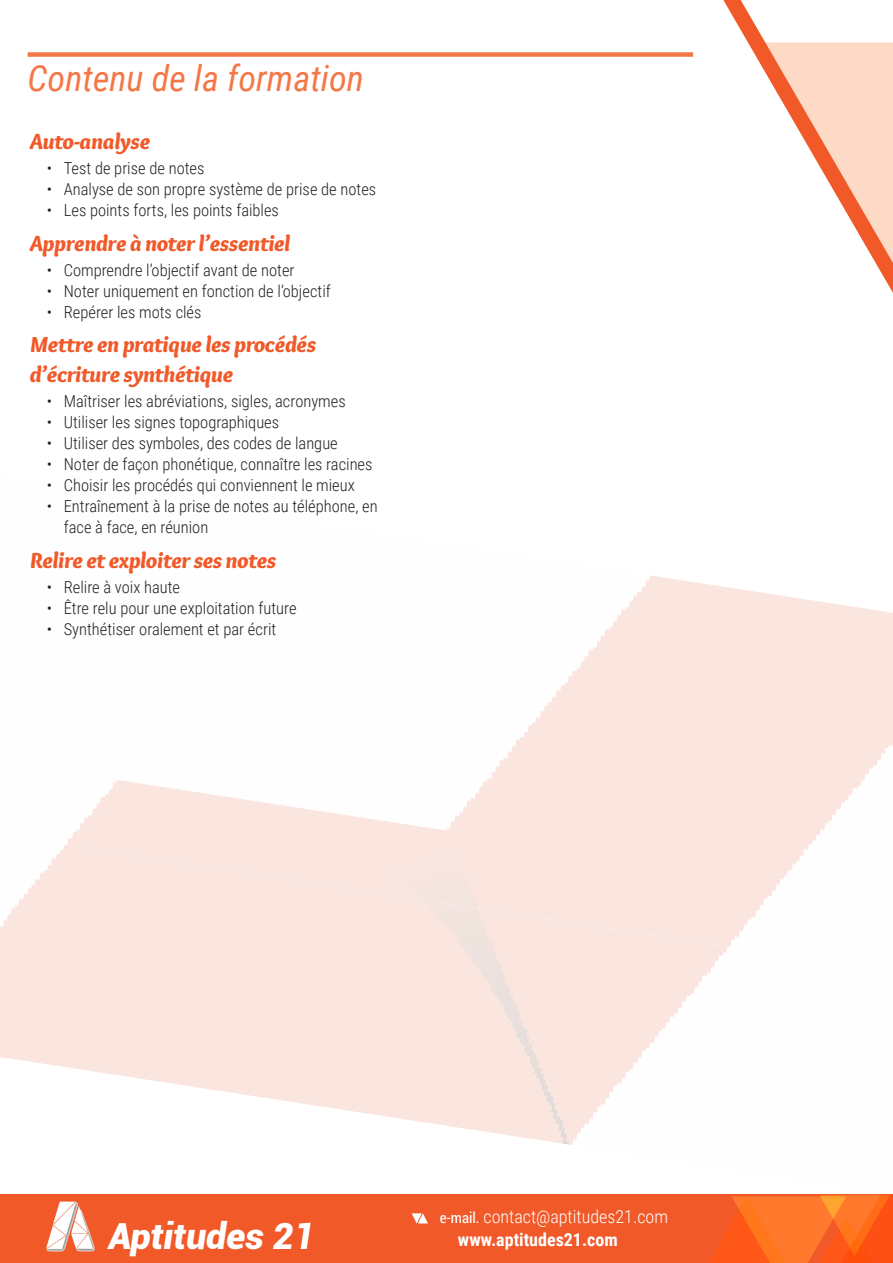
<style>
.page{position:relative;width:893px;height:1263px;background:#fff}
.page>*{position:absolute;margin:0;border:0;box-sizing:border-box;transform-origin:0 0}
.t1{font:italic 36px "Roboto Condensed";color:#f47847}
.t2{font:italic 900 36px "Roboto";color:#fff}
.t3{font:italic 900 22.5px/30px "Overlock";letter-spacing:-.02em;color:#f15929}
.t4{font:300 18px "Roboto Condensed";color:#fff}
.t5{font:700 18px "Roboto Condensed";color:#fff}
.t6{font:300 16.5px/21px "Roboto Condensed";color:#231f20}
.s1{font-weight:400;font-size:15px}
</style>
<div class="page">
<img style="left:0;top:826px;width:893px;height:369px">
<div style="left:0;top:1195px;width:893px;height:68px;background:#f15929"></div>
<svg style="left:709px;top:1195px;width:184px;height:68px;background:#fc6921"></svg>
<svg style="left:412px;top:1213px;width:16px;height:10px"></svg>
<svg style="left:694px;top:0;width:199px;height:618px"></svg>
<img style="left:39px;top:1193px;width:69px;height:59px">
<div style="left:28px;top:52px;width:665px;height:5px;background:#f47847"></div>
<h1 class="t1" style="left:28px;top:53px;width:338px">Contenu de la formation</h1>
<h2 class="t3" style="left:30px;top:126px;width:122px">Auto-analyse</h2>
<p class="t6" style="left:47px;top:157px;width:159px">• Test de prise de notes</p>
<p class="t6" style="left:47px;top:178px;width:331px">• Analyse de son propre système de prise de notes</p>
<p class="t6" style="left:47px;top:199px;width:234px">• Les points forts, les points faibles</p>
<h2 class="t3" style="left:30px;top:228px;width:262px">Apprendre à noter l’essentiel</h2>
<p class="t6" style="left:47px;top:259px;width:249px">• Comprendre l’objectif avant de noter</p>
<p class="t6" style="left:47px;top:280px;width:285px">• Noter uniquement en fonction de l’objectif</p>
<p class="t6" style="left:47px;top:301px;width:156px">• Repérer les mots clés</p>
<h2 class="t3" style="left:30px;top:329px;width:288px">Mettre en pratique les procédés d’écriture synthétique</h2>
<p class="t6" style="left:47px;top:390px;width:300px">• Maîtriser les abréviations, sigles, acronymes</p>
<p class="t6" style="left:47px;top:411px;width:234px">• Utiliser les signes topographiques</p>
<p class="t6" style="left:47px;top:432px;width:293px">• Utiliser des symboles, des codes de langue</p>
<p class="t6" style="left:47px;top:453px;width:327px">• Noter de façon phonétique, connaître les racines</p>
<p class="t6" style="left:47px;top:474px;width:310px">• Choisir les procédés qui conviennent le mieux</p>
<p class="t6" style="left:64px;top:495px;width:315px;text-indent:-17px">• Entraînement à la prise de notes au téléphone, en face à face, en réunion</p>
<h2 class="t3" style="left:30px;top:545px;width:248px">Relire et exploiter ses notes</h2>
<p class="t6" style="left:47px;top:576px;width:135px">• Relire à voix haute</p>
<p class="t6" style="left:47px;top:597px;width:251px">• Être relu pour une exploitation future</p>
<p class="t6" style="left:47px;top:618px;width:231px">• Synthétiser oralement et par écrit</p>
<p class="t4" style="left:440px;top:1204px;width:230px"><span class="s1">e-mail.</span> contact@aptitudes21.com</p>
<h1 class="t2" style="left:108px;top:1210px;width:207px">Aptitudes 21</h1>
<p class="t5" style="left:458px;top:1227px;width:161px">www.aptitudes21.com</p>
</div>
